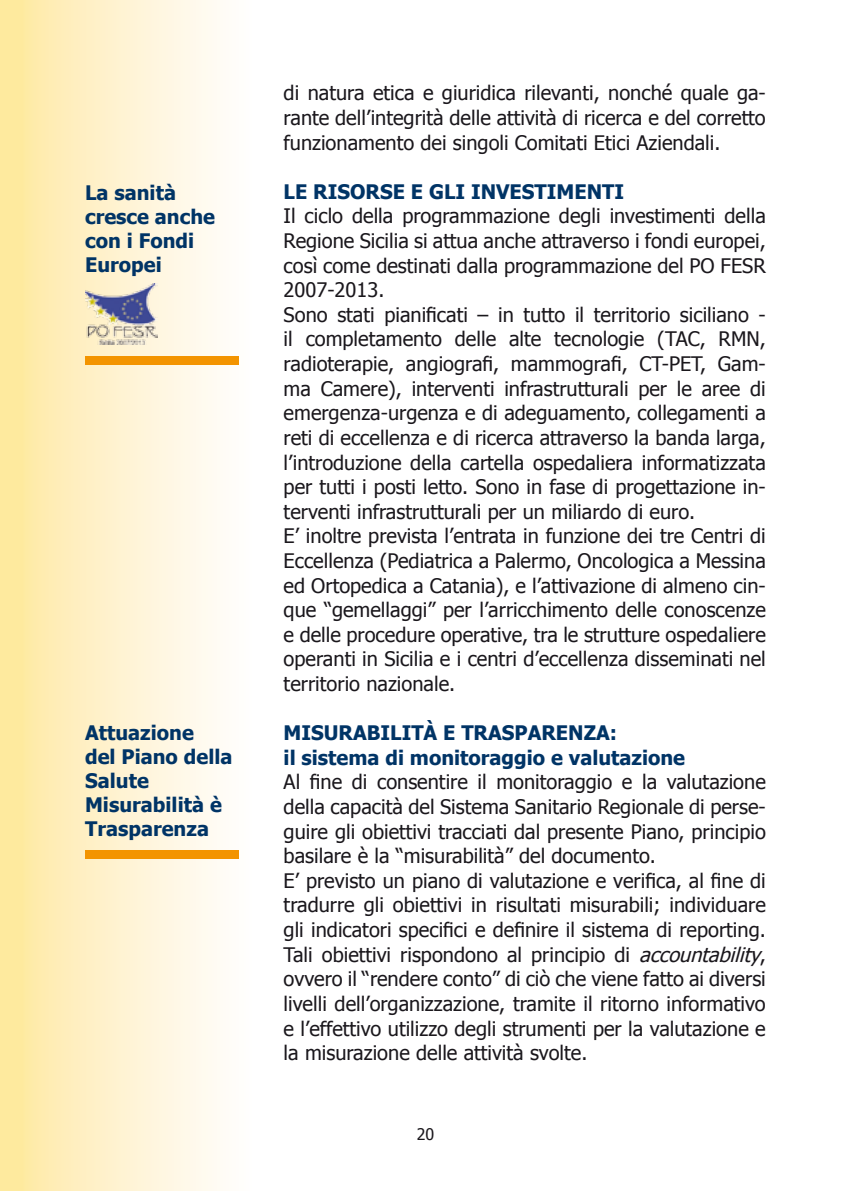
<style>
.page{position:relative;width:851px;height:1191px;background:#fff}
.page>*{position:absolute;margin:0;border:0;box-sizing:border-box;transform-origin:0 0}
.t1{font:20px/24.6px "Tahoma";color:#1a171c}
.t2{font:700 20px/24px "Tahoma";color:#003466}
.t3{font:16px "Tahoma";color:#1a171c}
.s1{font-style:italic}
</style>
<div class="page">
<div style="left:0;top:0;width:252px;height:1191px;background:linear-gradient(to right,#fee89f,#fffeff)"></div>
<div style="left:85px;top:849px;width:153px;height:9px;background:#f39400"></div>
<div style="left:85px;top:356px;width:153px;height:9px;background:#f39400"></div>
<img style="left:85px;top:283px;width:72px;height:61px">
<p class="t2" style="left:85px;top:180px;width:131px">La sanità cresce anche con i Fondi<br>Europei</p>
<p class="t2" style="left:85px;top:720px;width:149px">Attuazione<br>del Piano della<br>Salute<br>Misurabilità è<br>Trasparenza</p>
<p class="t1" style="left:283px;top:80px;width:483px;text-align:justify">di natura etica e giuridica rilevanti, nonché quale ga&shy;rante dell’integrità delle attività di ricerca e del corretto funzionamento dei singoli Comitati Etici Aziendali.</p>
<p class="t2" style="left:283px;top:179px;width:342px">LE RISORSE E GLI INVESTIMENTI</p>
<p class="t1" style="left:283px;top:203px;width:483px">Il ciclo della programmazione degli investimenti della Regione Sicilia si attua anche attraverso i fondi europei, così come destinati dalla programmazione del PO FESR 2007-2013.<br>Sono stati pianificati – in tutto il territorio siciliano - il completamento delle alte tecnologie (TAC, RMN, radioterapie, angiografi, mammografi, CT-PET, Gam&shy;ma Camere), interventi infrastrutturali per le aree di emergenza-urgenza e di adeguamento, collegamenti a reti di eccellenza e di ricerca attraverso la banda larga, l’introduzione della cartella ospedaliera informatizzata per tutti i posti letto. Sono in fase di progettazione in&shy;terventi infrastrutturali per un miliardo di euro.<br>E’ inoltre prevista l’entrata in funzione dei tre Centri di Eccellenza (Pediatrica a Palermo, Oncologica a Messina ed Ortopedica a Catania), e l’attivazione di almeno cin&shy;que “gemellaggi” per l’arricchimento delle conoscenze e delle procedure operative, tra le strutture ospedaliere operanti in Sicilia e i centri d’eccellenza disseminati nel territorio nazionale.</p>
<p class="t2" style="left:283px;top:720px;width:403px;line-height:24.6px">MISURABILITÀ E TRASPARENZA:<br>il sistema di monitoraggio e valutazione</p>
<p class="t1" style="left:283px;top:769px;width:483px">Al fine di consentire il monitoraggio e la valutazione della capacità del Sistema Sanitario Regionale di perse&shy;guire gli obiettivi tracciati dal presente Piano, principio basilare è la “misurabilità” del documento.<br>E’ previsto un piano di valutazione e verifica, al fine di tradurre gli obiettivi in risultati misurabili; individuare gli indicatori specifici e definire il sistema di reporting.<br>Tali obiettivi rispondono al principio di <span class="s1">accountability</span>, ovvero il “rendere conto” di ciò che viene fatto ai diversi livelli dell’organizzazione, tramite il ritorno informativo e l’effettivo utilizzo degli strumenti per la valutazione e la misurazione delle attività svolte.</p>
<p class="t3" style="left:416px;top:1124px;width:19px">20</p>
</div>
